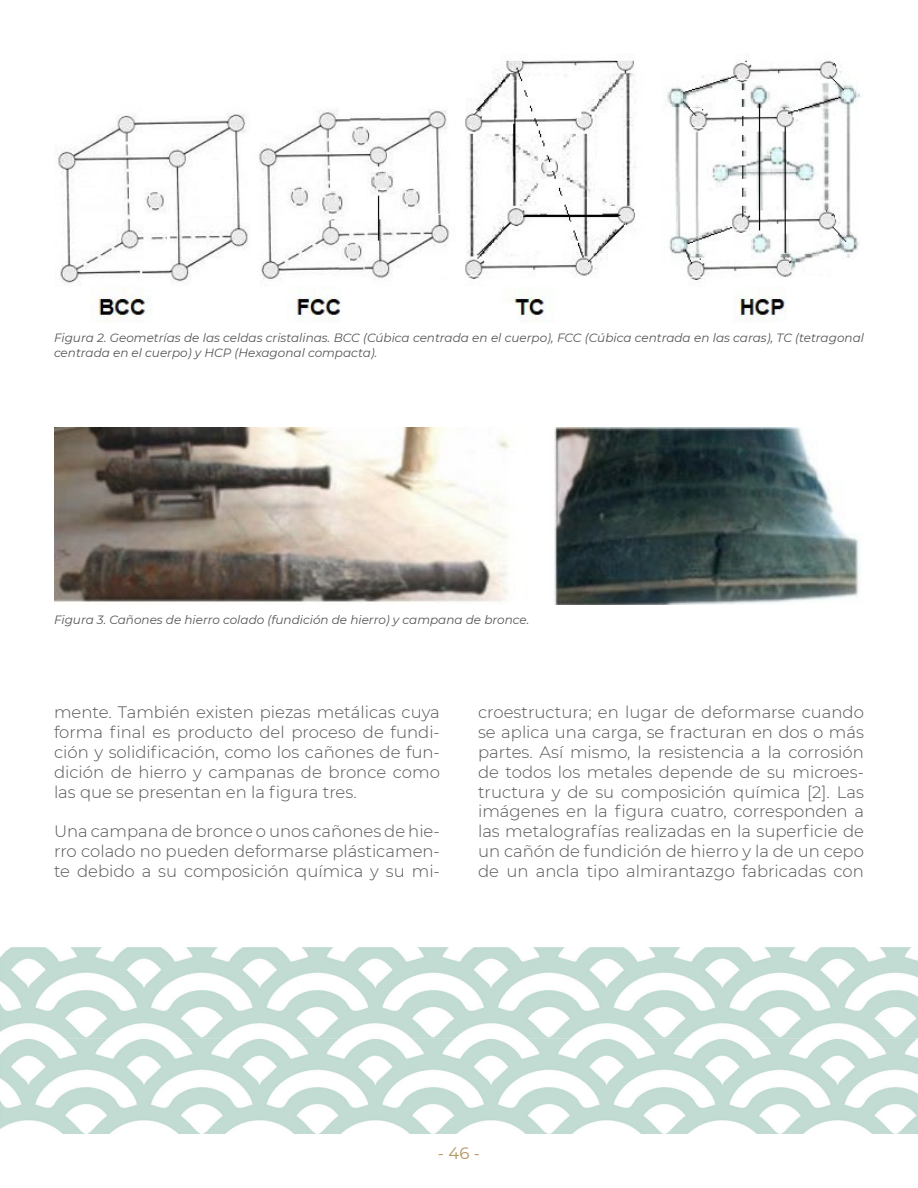
<style>
.page{position:relative;width:918px;height:1188px;background:#fff}
.page>*{position:absolute;margin:0;border:0;box-sizing:border-box;transform-origin:0 0}
.t1{font:300 16.5px/19.8px "Montserrat";color:#555454;text-align:justify}
.t2{font:16.5px "Montserrat";color:#b0935e}
.t3{font:italic 12px/14.4px "Montserrat";color:#555454}
</style>
<div class="page">
<img style="left:0;top:948px;width:918px;height:186px">
<img style="left:57px;top:54px;width:803px;height:269px">
<img style="left:54px;top:428px;width:805px;height:177px">
<p class="t3" style="left:54px;top:331px;width:812px">Figura 2. Geometrías de las celdas cristalinas. BCC (Cúbica centrada en el cuerpo), FCC (Cúbica centrada en las caras), TC (tetragonal centrada en el cuerpo) y HCP (Hexagonal compacta).</p>
<p class="t3" style="left:54px;top:612px;width:477px">Figura 3. Cañones de hierro colado (fundición de hierro) y campana de bronce.</p>
<p class="t1" style="left:54px;top:702px;width:387px">mente. También existen piezas metálicas cuya forma final es producto del proceso de fundi&shy;ción y solidificación, como los cañones de fun&shy;dición de hierro y campanas de bronce como las que se presentan en la figura tres.</p>
<p class="t1" style="left:54px;top:821px;width:387px">Una campana de bronce o unos cañones de hie&shy;rro colado no pueden deformarse plásticamen&shy;te debido a su composición química y su mi-</p>
<p class="t1" style="left:478px;top:702px;width:387px">croestructura; en lugar de deformarse cuando se aplica una carga, se fracturan en dos o más partes. Así mismo, la resistencia a la corrosión de todos los metales depende de su microes&shy;tructura y de su composición química [2]. Las imágenes en la figura cuatro, corresponden a las metalografías realizadas en la superficie de un cañón de fundición de hierro y la de un cepo de un ancla tipo almirantazgo fabricadas con</p>
<p class="t2" style="left:438px;top:1142px;width:44px">- 46 -</p>
</div>
